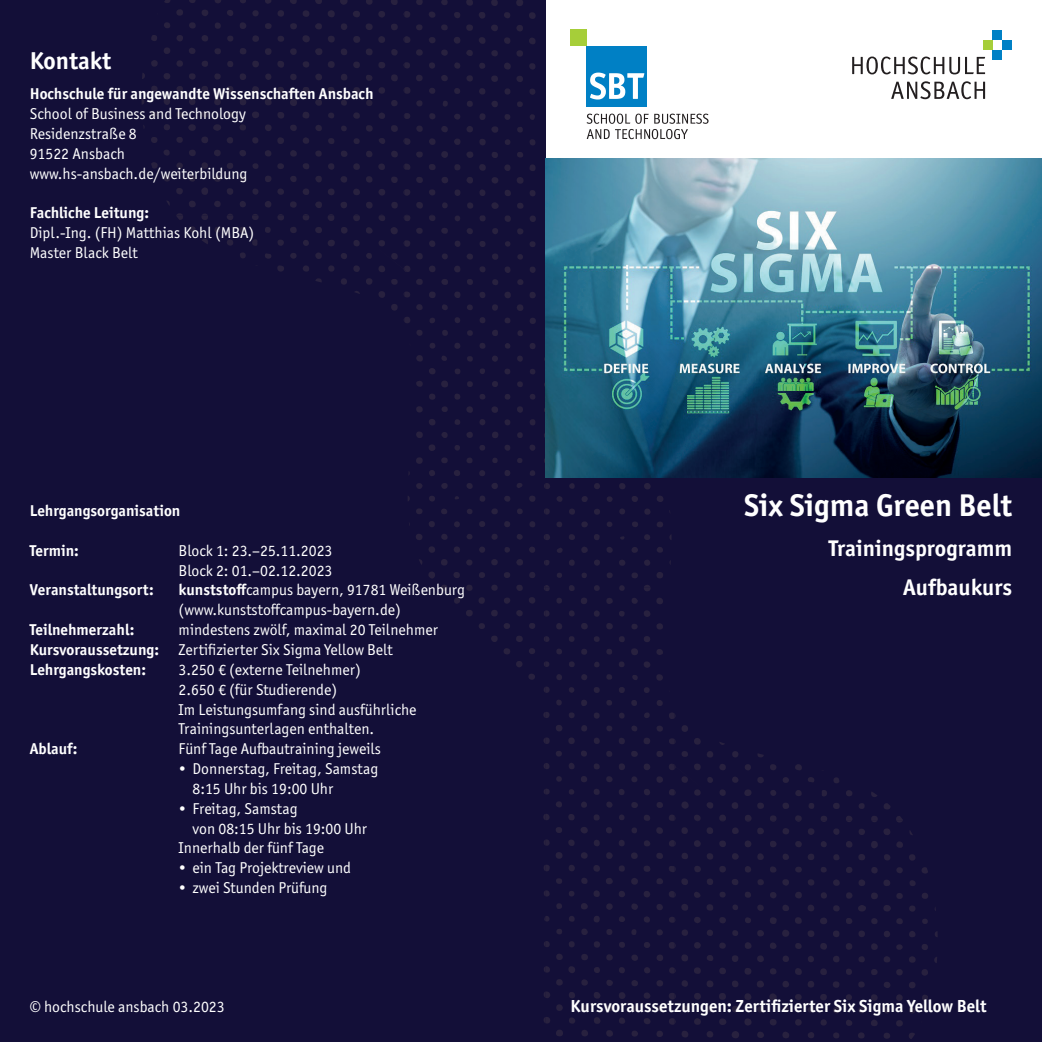
<style>
.page{position:relative;width:1042px;height:1042px;background:#fff}
.page>*{position:absolute;margin:0;border:0;box-sizing:border-box;transform-origin:0 0}
.t1{font:700 31.5px "Officina Sans ITC Pro";color:#fff}
.t2{font:700 24.5px "Officina Sans ITC Pro";color:#fff}
.t3{font:700 22.75px/39.7px "Officina Sans ITC Pro";color:#fff;text-align:right}
.t4{font:700 17.5px "Officina Sans ITC Pro";color:#fff}
.t5{font:15.75px/19.8px "Officina Sans ITC Pro";color:#fff}
.t6{font:700 15.75px "Officina Sans ITC Pro";color:#fff}
.s1{font-weight:700}
</style>
<div class="page">
<div style="left:0;top:0;width:546px;height:1042px;background:#130f38"></div>
<div style="left:546px;top:445px;width:496px;height:597px;background:#130f38"></div>
<svg style="left:544px;top:368px;width:2px;height:20px"></svg>
<svg style="left:544px;top:394px;width:2px;height:45px"></svg>
<svg style="left:544px;top:445px;width:126px;height:82px"></svg>
<svg style="left:544px;top:534px;width:127px;height:121px"></svg>
<svg style="left:544px;top:661px;width:119px;height:19px"></svg>
<svg style="left:556px;top:690px;width:107px;height:16px"></svg>
<svg style="left:543px;top:712px;width:131px;height:19px"></svg>
<svg style="left:543px;top:738px;width:394px;height:301px"></svg>
<svg style="left:546px;top:766px;width:357px;height:272px"></svg>
<svg style="left:142px;top:0;width:393px;height:680px"></svg>
<svg style="left:176px;top:0;width:360px;height:346px"></svg>
<img style="left:546px;top:159px;width:496px;height:318px">
<svg style="left:852px;top:57px;width:133px;height:17px"></svg>
<svg style="left:891px;top:81px;width:94px;height:18px"></svg>
<div style="left:992px;top:30px;width:10px;height:10px;background:#0080c5"></div>
<div style="left:1002px;top:40px;width:10px;height:10px;background:#0080c5"></div>
<div style="left:992px;top:50px;width:10px;height:10px;background:#0080c5"></div>
<div style="left:982px;top:40px;width:10px;height:10px;background:#a6ce39"></div>
<div style="left:587px;top:46px;width:60px;height:60px;background:#0080c5"></div>
<div style="left:570px;top:30px;width:17px;height:16px;background:#a6ce39"></div>
<svg style="left:587px;top:114px;width:121px;height:25px"></svg>
<svg style="left:590px;top:73px;width:54px;height:27px"></svg>
<h2 class="t2" style="left:30px;top:45px;width:83px">Kontakt</h2>
<p class="t6" style="left:30px;top:84px;width:345px">Hochschule für angewandte Wissenschaften Ansbach</p>
<p class="t5" style="left:30px;top:104px;width:219px">School of Business and Technology<br>Residenzstraße 8<br>91522 Ansbach www.hs-ansbach.de/weiterbildung</p>
<p class="t6" style="left:30px;top:203px;width:121px">Fachliche Leitung:</p>
<p class="t5" style="left:30px;top:223px;width:226px">Dipl.-Ing. (FH) Matthias Kohl (MBA)<br>Master Black Belt</p>
<p class="t6" style="left:30px;top:501px;width:152px">Lehrgangsorganisation</p>
<p class="t6" style="left:30px;top:540px;width:51px">Termin:</p>
<p class="t5" style="left:179px;top:540px;width:155px">Block 1: 23.–25.11.2023<br>Block 2: 01.–02.12.2023</p>
<p class="t6" style="left:30px;top:580px;width:126px">Veranstaltungsort:</p>
<p class="t5" style="left:179px;top:580px;width:288px"><span class="s1">kunststoff</span>campus bayern, 91781 Weißenburg (www.kunststoffcampus-bayern.de)</p>
<p class="t6" style="left:30px;top:620px;width:106px">Teilnehmerzahl:</p>
<p class="t5" style="left:30px;top:620px;width:410px;text-indent:149px">mindestens zwölf, maximal 20 Teilnehmer<br><span class="s1">Kursvoraussetzung:</span> Zertifizierter Six Sigma Yellow Belt<br><span class="s1">Lehrgangskosten:</span></p>
<p class="t5" style="left:179px;top:659px;width:239px">3.250 € (externe Teilnehmer)<br>2.650 € (für Studierende)<br>Im Leistungsumfang sind ausführliche<br>Trainingsunterlagen enthalten.</p>
<p class="t6" style="left:30px;top:739px;width:49px">Ablauf:</p>
<p class="t5" style="left:179px;top:739px;width:204px">Fünf Tage Aufbautraining jeweils</p>
<p class="t5" style="left:193px;top:759px;width:187px;text-indent:-14px">• Donnerstag, Freitag, Samstag<br>8:15 Uhr bis 19:00 Uhr</p>
<p class="t5" style="left:179px;top:798px;width:121px">• Freitag, Samstag</p>
<p class="t5" style="left:193px;top:818px;width:176px">von 08:15 Uhr bis 19:00 Uhr</p>
<p class="t5" style="left:179px;top:838px;width:147px">Innerhalb der fünf Tage</p>
<p class="t5" style="left:179px;top:858px;width:174px">• ein Tag Projektreview und</p>
<p class="t5" style="left:179px;top:878px;width:150px">• zwei Stunden Prüfung</p>
<h1 class="t1" style="left:744px;top:486px;width:269px">Six Sigma Green Belt</h1>
<h3 class="t3" style="left:829px;top:528px;width:185px">Trainingsprogramm<br>Aufbaukurs</h3>
<p class="t5" style="left:30px;top:997px;width:196px">© hochschule ansbach 03.2023</p>
<p class="t4" style="left:570px;top:995px;width:417px">Kursvoraussetzungen: Zertifizierter Six Sigma Yellow Belt</p>
</div>
